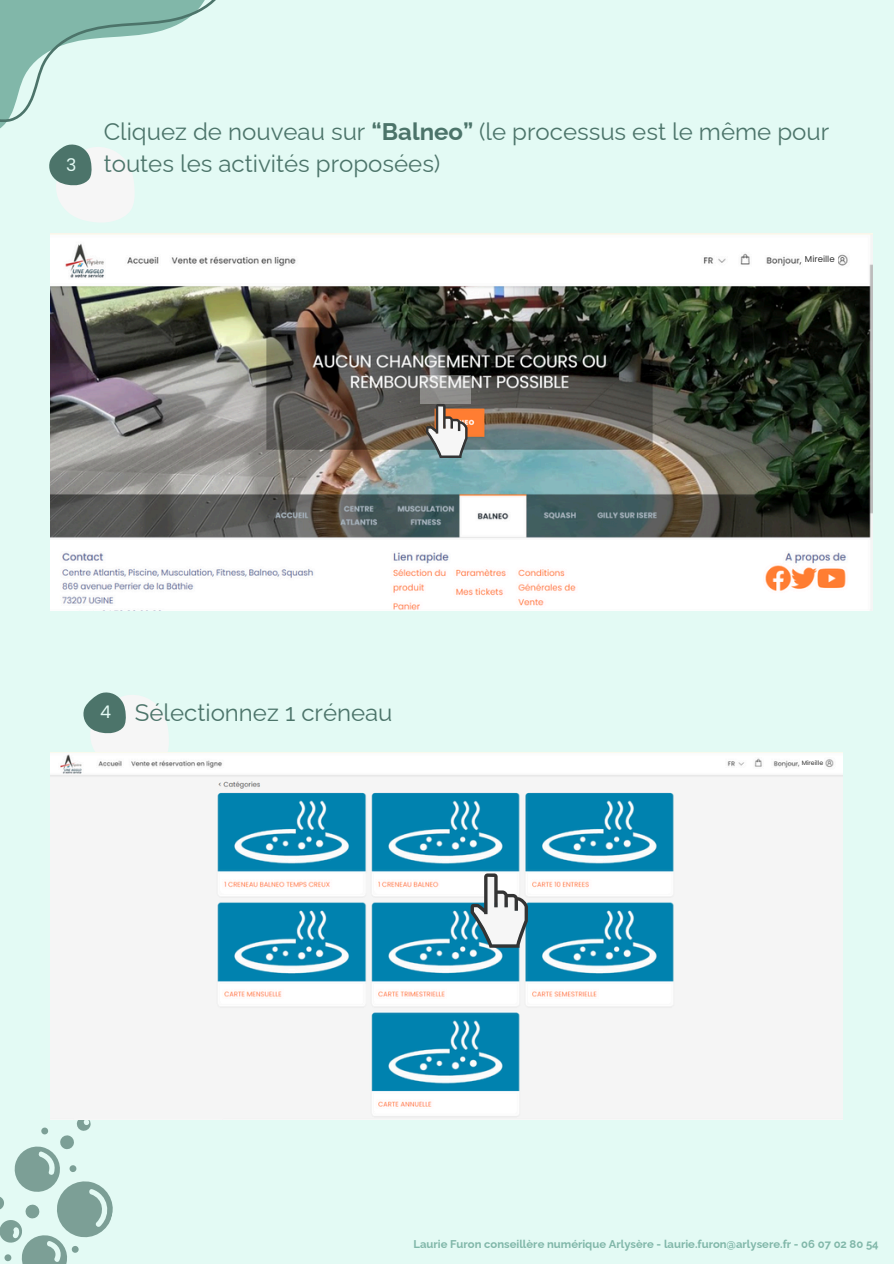
<style>
.page{position:relative;width:894px;height:1264px;background:#fff}
.page>*{position:absolute;margin:0;border:0;box-sizing:border-box;transform-origin:0 0}
.t1{font:24px/32.7px "Raleway";color:#4c746a}
.t2{font:17.4px "Poppins";color:#e3faf4}
.t3{font:700 11.25px "Raleway";color:#81b7a9}
.t4{font:8.55px "Poppins";color:#343434}
.t5{font:6.15px "Poppins";color:#343434}
.s1{font-weight:700}
</style>
<div class="page">
<div style="left:0;top:0;width:893px;height:1263px;background:#e3faf4"></div>
<svg style="left:0;top:0;width:216px;height:222px"></svg>
<svg style="left:0;top:1103px;width:118px;height:160px"></svg>
<svg style="left:83px;top:692px;width:86px;height:60px"></svg>
<img style="left:51px;top:233px;width:821px;height:377px">
<div style="left:802px;top:250px;width:35px;height:18px;background:#fff"></div>
<svg style="left:419px;top:375px;width:51px;height:29px"></svg>
<svg style="left:426px;top:404px;width:41px;height:54px;background:#aba097"></svg>
<img style="left:51px;top:752px;width:791px;height:367px">
<svg style="left:470px;top:873px;width:58px;height:74px;background:#bac5c9"></svg>
<div style="left:800px;top:757px;width:23px;height:13px;background:#fff"></div>
<p class="t2" style="left:66px;top:152px;width:12px">3</p>
<p class="t1" style="left:104px;top:115px;width:726px">Cliquez de nouveau sur <span class="s1">“Balneo”</span> (le processus est le même pour toutes les activités proposées)</p>
<h1 class="t4" style="left:804px;top:253px;width:31px">Mireille</h1>
<p class="t2" style="left:100px;top:700px;width:12px">4</p>
<p class="t1" style="left:135px;top:696px;width:259px">Sélectionnez 1 créneau</p>
<p class="t5" style="left:801px;top:759px;width:23px">Mireille</p>
<h3 class="t3" style="left:413px;top:1236px;width:466px">Laurie Furon conseillère numérique Arlysère - laurie.furon@arlysere.fr - 06 07 02 80 54</h3>
</div>
